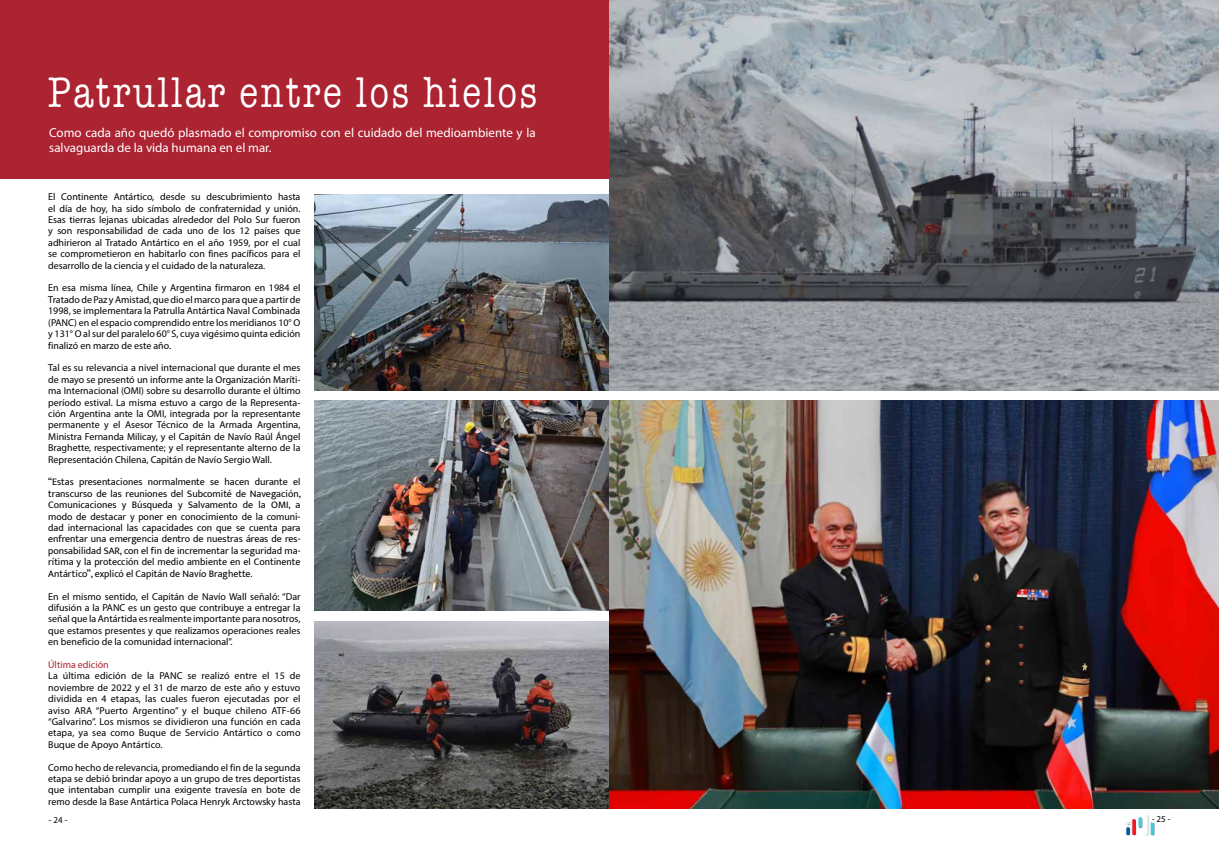
<style>
.page{position:relative;width:1219px;height:851px;background:#fff}
.page>*{position:absolute;margin:0;border:0;box-sizing:border-box;transform-origin:0 0}
.t1{font:44px "American Typewriter";letter-spacing:.08em;color:#fff;scale:.8 1}
.t2{font:13px/15.6px "Myriad Pro";color:#fff}
.t3{font:10px/11.4px "Myriad Pro";color:#000;text-align:justify}
.t4{font:10px/11.4px "Mukta";color:#000;text-align:justify}
.t5{font:10px "Myriad Pro";color:#ac2230}
.t6{font:9px "Myriad Pro";color:#000}
</style>
<div class="page">
<img style="left:1125px;top:815px;width:30px;height:20px">
<svg style="left:1152px;top:816px;width:3px;height:6px"></svg>
<img style="left:315px;top:195px;width:294px;height:196px">
<img style="left:315px;top:401px;width:294px;height:209px">
<img style="left:315px;top:621px;width:294px;height:187px">
<div style="left:0;top:0;width:609px;height:179px;background:#ac2332"></div>
<img style="left:609px;top:401px;width:610px;height:407px">
<img style="left:609px;top:0;width:610px;height:391px">
<h1 class="t1" style="left:48px;top:59px;width:613px">Patrullar entre los hielos</h1>
<h2 class="t2" style="left:49px;top:124px;width:488px">Como cada año quedó plasmado el compromiso con el cuidado del medioambiente y la salvaguarda de la vida humana en el mar.</h2>
<p class="t3" style="left:48px;top:191px;width:254px">El Continente Antártico, desde su descubrimiento hasta el día de hoy, ha sido símbolo de confraternidad y unión.<br>Esas tierras lejanas ubicadas alrededor del Polo Sur fueron y son responsabilidad de cada uno de los 12 países que adhirieron al Tratado Antártico en el año 1959, por el cual se comprometieron en habitarlo con fines pacíficos para el desarrollo de la ciencia y el cuidado de la naturaleza.</p>
<p class="t3" style="left:48px;top:282px;width:254px">En esa misma línea, Chile y Argentina firmaron en 1984 el Tratado de Paz y Amistad, que dio el marco para que a partir de 1998, se implementara la Patrulla Antártica Naval Combinada (PANC) en el espacio comprendido entre los meridianos 10° O y 131° O al sur del paralelo 60° S, cuya vigésimo quinta edición finalizó en marzo de este año.</p>
<p class="t3" style="left:48px;top:362px;width:254px">Tal es su relevancia a nivel internacional que durante el mes de mayo se presentó un informe ante la Organización Maríti&shy;ma Internacional (OMI) sobre su desarrollo durante el último período estival. La misma estuvo a cargo de la Representa&shy;ción Argentina ante la OMI, integrada por la representante permanente y el Asesor Técnico de la Armada Argentina, Ministra Fernanda Milicay, y el Capitán de Navío Raúl Ángel Braghette, respectivamente; y el representante alterno de la Representación Chilena, Capitán de Navío Sergio Wall.</p>
<p class="t4" style="left:48px;top:476px;width:254px">“Estas presentaciones normalmente se hacen durante el transcurso de las reuniones del Subcomité de Navegación, Comunicaciones y Búsqueda y Salvamento de la OMI, a modo de destacar y poner en conocimiento de la comuni&shy;dad internacional las capacidades con que se cuenta para enfrentar una emergencia dentro de nuestras áreas de res&shy;ponsabilidad SAR, con el fin de incrementar la seguridad ma&shy;rítima y la protección del medio ambiente en el Continente Antártico”, explicó el Capitán de Navío Braghette.</p>
<p class="t3" style="left:48px;top:590px;width:254px">En el mismo sentido, el Capitán de Navío Wall señaló: “Dar difusión a la PANC es un gesto que contribuye a entregar la señal que la Antártida es realmente importante para nosotros, que estamos presentes y que realizamos operaciones reales en beneficio de la comunidad internacional”.</p>
<p class="t5" style="left:48px;top:658px;width:62px">Última edición</p>
<p class="t3" style="left:48px;top:670px;width:254px">La última edición de la PANC se realizó entre el 15 de noviembre de 2022 y el 31 de marzo de este año y estuvo dividida en 4 etapas, las cuales fueron ejecutadas por el aviso ARA “Puerto Argentino” y el buque chileno ATF-66 “Galvarino”. Los mismos se dividieron una función en cada etapa, ya sea como Buque de Servicio Antártico o como Buque de Apoyo Antártico.</p>
<p class="t3" style="left:48px;top:761px;width:254px">Como hecho de relevancia, promediando el fin de la segunda etapa se debió brindar apoyo a un grupo de tres deportistas que intentaban cumplir una exigente travesía en bote de remo desde la Base Antártica Polaca Henryk Arctowsky hasta</p>
<p class="t6" style="left:49px;top:814px;width:20px">- 24 -</p>
<p class="t6" style="left:1152px;top:813px;width:20px">- 25 -</p>
</div>
